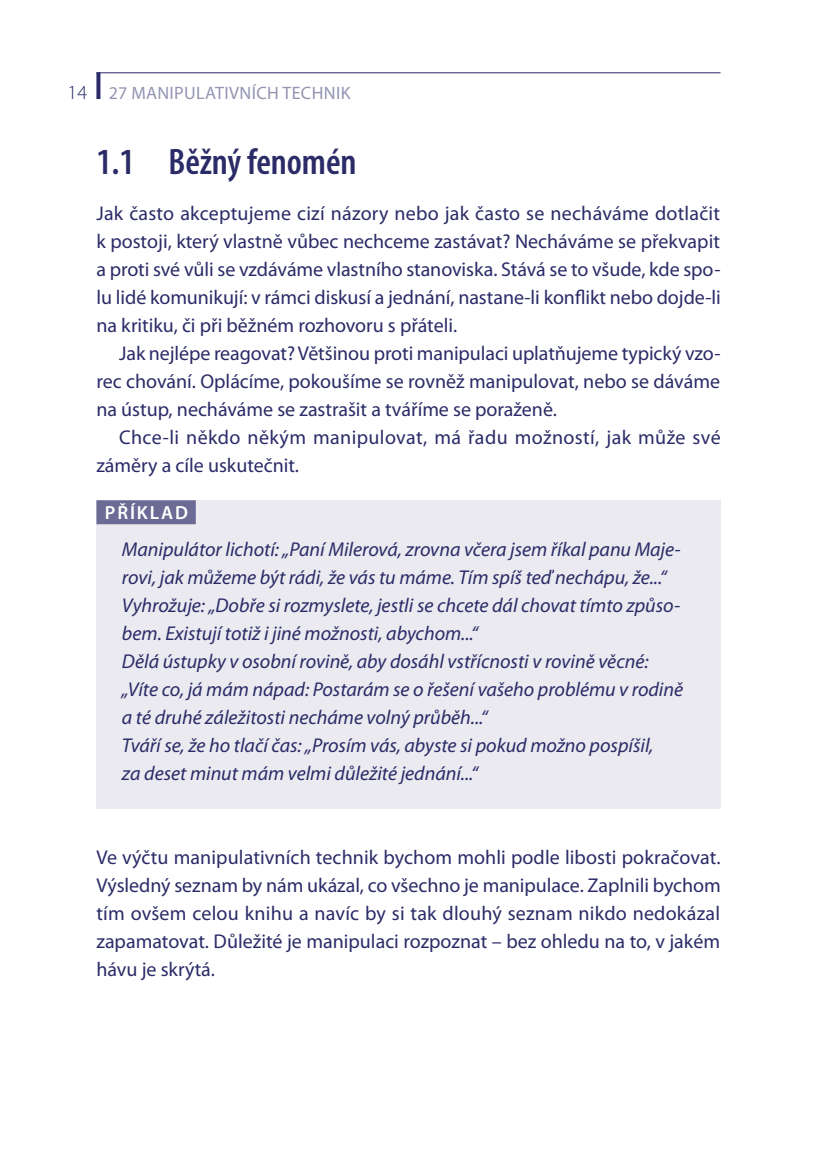
<style>
.page{position:relative;width:817px;height:1174px;background:#fff}
.page>*{position:absolute;margin:0;border:0;box-sizing:border-box;transform-origin:0 0}
.t1{font:600 condensed 37px "Myriad Pro";color:#2b2b68}
.t2{font:20px/28px "Myriad Pro";color:#2b2b68;text-align:justify}
.t3{font:italic 20px/28px "Myriad Pro";color:#2b2b68}
.t4{font:20px/28px "Myriad Pro";letter-spacing:.02em;color:#2b2b68}
.t5{font:600 19px "Myriad Pro";letter-spacing:.1em;color:#fff}
.t6{font:18px "Myriad Pro";letter-spacing:.02em;color:#9595b4}
.s1{font-weight:300;font-size:20px;color:#2b2b68}
</style>
<div class="page">
<hr style="left:96px;top:72px;width:624px;height:1px;background:#2b2b68">
<svg style="left:96px;top:72px;width:4px;height:27px"></svg>
<div style="left:96px;top:500px;width:624px;height:308px;background:#eaeaf0"></div>
<div style="left:96px;top:500px;width:100px;height:24px;background:#6b6b95"></div>
<p class="t6" style="left:68px;top:82px;width:284px"><span class="s1">14</span> 27 MANIPULATIVNÍCH TECHNIK</p>
<h1 class="t1" style="left:96px;top:139px;width:262px">1.1 Běžný fenomén</h1>
<p class="t2" style="left:96px;top:199px;width:625px">Jak často akceptujeme cizí názory nebo jak často se necháváme dotlačit k postoji, který vlastně vůbec nechceme zastávat? Necháváme se překvapit a proti své vůli se vzdáváme vlastního stanoviska. Stává se to všude, kde spo&shy;lu lidé komunikují: v rámci diskusí a jednání, nastane-li konflikt nebo dojde-li na kritiku, či při běžném rozhovoru s přáteli.</p>
<p class="t2" style="left:96px;top:339px;width:625px;text-indent:23px">Jak nejlépe reagovat? Většinou proti manipulaci uplatňujeme typický vzo&shy;rec chování. Oplácíme, pokoušíme se rovněž manipulovat, nebo se dáváme na ústup, necháváme se zastrašit a tváříme se poraženě.</p>
<p class="t4" style="left:96px;top:423px;width:625px;text-indent:23px">Chce-li někdo někým manipulovat, má řadu možností, jak může své záměry a cíle uskutečnit.</p>
<p class="t5" style="left:105px;top:501px;width:85px">PŘÍKLAD</p>
<p class="t3" style="left:122px;top:535px;width:562px">Manipulátor lichotí: „Paní Milerová, zrovna včera jsem říkal panu Maje&shy;rovi, jak můžeme být rádi, že vás tu máme. Tím spíš teď nechápu, že...“ Vyhrožuje: „Dobře si rozmyslete, jestli se chcete dál chovat tímto způso&shy;bem. Existují totiž i jiné možnosti, abychom...“<br>Dělá ústupky v osobní rovině, aby dosáhl vstřícnosti v rovině věcné: „Víte co, já mám nápad: Postarám se o řešení vašeho problému v rodině a té druhé záležitosti necháme volný průběh...“<br>Tváří se, že ho tlačí čas: „Prosím vás, abyste si pokud možno pospíšil,<br>za deset minut mám velmi důležité jednání...“</p>
<p class="t2" style="left:96px;top:843px;width:625px">Ve výčtu manipulativních technik bychom mohli podle libosti pokračovat.<br>Výsledný seznam by nám ukázal, co všechno je manipulace. Zaplnili bychom tím ovšem celou knihu a navíc by si tak dlouhý seznam nikdo nedokázal zapamatovat. Důležité je manipulaci rozpoznat – bez ohledu na to, v jakém hávu je skrýtá.</p>
</div>
